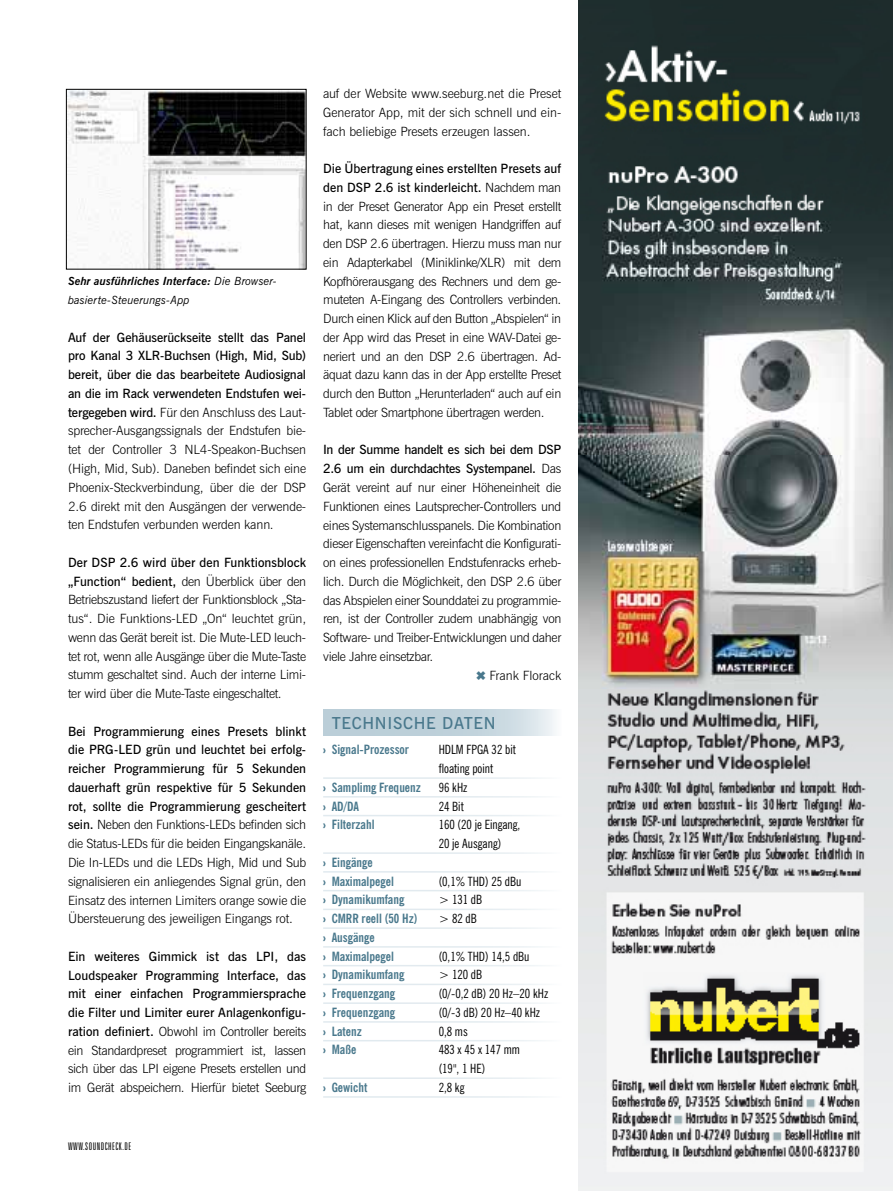
<style>
.page{position:relative;width:893px;height:1191px;background:#fff}
.page>*{position:absolute;margin:0;border:0;box-sizing:border-box;transform-origin:0 0}
.t1{font:600 16.5px "News Gothic BT";color:#49788c}
.t2{font:300 12.75px/18.8px "News Gothic BT";letter-spacing:-.025em;color:#000;text-align:justify}
.t3{font:600 12.75px/18.8px "News Gothic BT";letter-spacing:-.01em;color:#000;text-align:justify}
.t4{font:700 condensed 12.75px/18.8px "News Gothic BT";color:#49788c}
.t5{font:condensed 12.75px/18.8px "News Gothic BT";color:#000}
.t6{font:300 12.75px "News Gothic BT";color:#000}
.t7{font:italic 11.25px/18.8px "News Gothic BT";color:#000}
.t8{font:300 ultra-condensed 10.5px "Univers";letter-spacing:.05em;color:#000}
.s1{font-weight:700}
.s2{font-weight:600}
.s3{font-weight:300}
.s4{font-family:"Univers";font-size:12px}
</style>
<div class="page">
<svg style="left:323px;top:710px;width:232px;height:25px;background:#c4d5dd"></svg>
<img style="left:578px;top:0;width:315px;height:1191px">
<img style="left:68px;top:91px;width:236px;height:176px">
<div style="left:66px;top:89px;width:240px;height:180px;border:1px solid #000"></div>
<p class="t7" style="left:68px;top:272px;width:210px"><span class="s1">Sehr ausführliches Interface:</span> Die Browser&shy;basierte-Steuerungs-App</p>
<p class="t2" style="left:68px;top:328px;width:240px"><span class="s2">Auf der Gehäuserückseite stellt das Panel pro Kanal 3 XLR-Buchsen (High, Mid, Sub) bereit, über die das bearbeitete Audiosignal an die im Rack verwendeten Endstufen wei&shy;tergegeben wird.</span> Für den Anschluss des Laut&shy;sprecher-Ausgangssignals der Endstufen bie&shy;tet der Controller 3 NL4-Speakon-Buchsen (High, Mid, Sub). Daneben befindet sich eine Phoenix-Steckverbindung, über die der DSP 2.6 direkt mit den Ausgängen der verwende&shy;ten Endstufen verbunden werden kann.</p>
<p class="t2" style="left:68px;top:553px;width:240px"><span class="s2">Der DSP 2.6 wird über den Funktionsblock „Function“ bedient,</span> den Überblick über den Betriebszustand liefert der Funktionsblock „Sta&shy;tus“. Die Funktions-LED „On“ leuchtet grün, wenn das Gerät bereit ist. Die Mute-LED leuch&shy;tet rot, wenn alle Ausgänge über die Mute-Taste stumm geschaltet sind. Auch der interne Limi&shy;ter wird über die Mute-Taste eingeschaltet.</p>
<p class="t2" style="left:68px;top:721px;width:240px"><span class="s2">Bei Programmierung eines Presets blinkt die PRG-LED grün und leuchtet bei erfolg&shy;reicher Programmierung für 5 Sekunden dauerhaft grün respektive für 5 Sekunden rot, sollte die Programmierung gescheitert sein.</span> Neben den Funktions-LEDs befinden sich die Status-LEDs für die beiden Eingangskanäle.<br>Die In-LEDs und die LEDs High, Mid und Sub signalisieren ein anliegendes Signal grün, den Einsatz des internen Limiters orange sowie die Übersteuerung des jeweiligen Eingangs rot.</p>
<p class="t3" style="left:68px;top:946px;width:240px">Ein weiteres Gimmick ist das LPI , das Loudspeaker Programming I nterface, das mit einer einfachen Programmiersprache die Filter und Limiter eurer Anlagenkonfigu&shy;ration definiert. <span class="s3">Obwohl im Controller bereits ein Standardpreset programmiert ist, lassen sich über das LPI eigene Presets erstellen und im Gerät abspeichern. Hierfür bietet Seeburg</span></p>
<p class="t2" style="left:323px;top:84px;width:240px">auf der Website www.seeburg.net die Preset Generator App, mit der sich schnell und ein&shy;fach beliebige Presets erzeugen lassen.</p>
<p class="t2" style="left:323px;top:159px;width:240px"><span class="s2">Die Übertragung eines erstellten Presets auf den DSP 2.6 ist kinderleicht.</span> Nachdem man in der Preset Generator App ein Preset erstellt hat, kann dieses mit wenigen Handgriffen auf den DSP 2.6 übertragen. Hierzu muss man nur ein Adapterkabel (Miniklinke/XLR) mit dem Kopfhörerausgang des Rechners und dem ge&shy;muteten A-Eingang des Controllers verbinden.<br>Durch einen Klick auf den Button „Abspielen“ in der App wird das Preset in eine WAV-Datei ge&shy;neriert und an den DSP 2.6 übertragen. Ad&shy;äquat dazu kann das in der App erstellte Preset durch den Button „Herunterladen“ auch auf ein Tablet oder Smartphone übertragen werden.</p>
<p class="t3" style="left:323px;top:440px;width:240px">I n der Summe handelt es sich bei dem DSP</p>
<p class="t3" style="left:323px;top:459px;width:240px">2.6 um ein durchdachtes Systempanel. <span class="s3">Das</span></p>
<p class="t2" style="left:323px;top:478px;width:240px">Gerät vereint auf nur einer Höheneinheit die</p>
<p class="t2" style="left:323px;top:497px;width:240px">Funktionen eines Lautsprecher-Controllers und</p>
<p class="t2" style="left:323px;top:515px;width:240px">eines Systemanschlusspanels. Die Kombination</p>
<p class="t2" style="left:323px;top:534px;width:240px">dieser Eigenschaften vereinfacht die Konfigurati-</p>
<p class="t2" style="left:323px;top:553px;width:240px">on eines professionellen Endstufenracks erheb-</p>
<p class="t2" style="left:323px;top:572px;width:240px">lich. Durch die Möglichkeit, den DSP 2.6 über</p>
<p class="t2" style="left:323px;top:590px;width:240px">das Abspielen einer Sounddatei zu programmie-</p>
<p class="t2" style="left:323px;top:609px;width:240px">ren, ist der Controller zudem unabhängig von</p>
<p class="t2" style="left:323px;top:628px;width:240px">Software- und Treiber-Entwicklungen und daher</p>
<p class="t2" style="left:323px;top:647px;width:112px">viele Jahre einsetzbar.</p>
<p class="t6" style="left:489px;top:667px;width:73px">Frank Florack</p>
<p class="t1" style="left:332px;top:712px;width:21px">Tech</p>
<p class="t1" style="left:375px;top:712px;width:30px">nische</p>
<p class="t1" style="left:442px;top:712px;width:55px">Daten</p>
<p class="t4" style="left:323px;top:740px;width:87px"><span class="s4">›</span> Signal-Prozessor</p>
<p class="t5" style="left:439px;top:740px;width:79px">HDLM FPGA 32 bit floating point</p>
<p class="t4" style="left:323px;top:777px;width:99px"><span class="s4">›</span> Samplimg Frequenz</p>
<p class="t5" style="left:439px;top:778px;width:30px">96 kHz</p>
<p class="t4" style="left:323px;top:796px;width:37px"><span class="s4">›</span> AD/DA</p>
<p class="t5" style="left:439px;top:796px;width:27px">24 Bit</p>
<p class="t4" style="left:323px;top:815px;width:53px"><span class="s4">›</span> Filterzahl</p>
<p class="t5" style="left:439px;top:815px;width:83px">160 (20 je Eingang,<br>20 je Ausgang)</p>
<p class="t4" style="left:323px;top:852px;width:72px"><span class="s4">›</span> Eingänge<br><span class="s4">›</span> Maximalpegel</p>
<p class="t5" style="left:439px;top:871px;width:84px">(0,1% THD) 25 dBu</p>
<p class="t4" style="left:323px;top:890px;width:83px"><span class="s4">›</span> Dynamikumfang</p>
<p class="t5" style="left:439px;top:890px;width:45px">&gt; 131 dB</p>
<p class="t4" style="left:323px;top:909px;width:96px"><span class="s4">›</span> CMRR reell (50 Hz)</p>
<p class="t5" style="left:439px;top:909px;width:40px">&gt; 82 dB</p>
<p class="t4" style="left:323px;top:927px;width:72px"><span class="s4">›</span> Ausgänge<br><span class="s4">›</span> Maximalpegel</p>
<p class="t5" style="left:439px;top:946px;width:92px">(0,1% THD) 14,5 dBu</p>
<p class="t4" style="left:323px;top:965px;width:83px"><span class="s4">›</span> Dynamikumfang</p>
<p class="t5" style="left:439px;top:965px;width:45px">&gt; 120 dB</p>
<p class="t4" style="left:323px;top:984px;width:73px"><span class="s4">›</span> Frequenzgang</p>
<p class="t5" style="left:439px;top:984px;width:111px">(0/-0,2 dB) 20 Hz–20 kHz</p>
<p class="t4" style="left:323px;top:1002px;width:73px"><span class="s4">›</span> Frequenzgang</p>
<p class="t5" style="left:439px;top:1003px;width:103px">(0/-3 dB) 20 Hz–40 kHz</p>
<p class="t4" style="left:323px;top:1021px;width:40px"><span class="s4">›</span> Latenz</p>
<p class="t5" style="left:439px;top:1021px;width:31px">0,8 ms</p>
<p class="t4" style="left:323px;top:1040px;width:35px"><span class="s4">›</span> Maße</p>
<p class="t5" style="left:439px;top:1040px;width:83px">483 x 45 x 147 mm (19", 1 HE)</p>
<p class="t4" style="left:323px;top:1077px;width:46px"><span class="s4">›</span> Gewicht</p>
<p class="t5" style="left:439px;top:1078px;width:27px">2,8 kg</p>
<p class="t8" style="left:68px;top:1141px;width:65px">WWW.SOUNDCHECK.DE</p>
</div>
